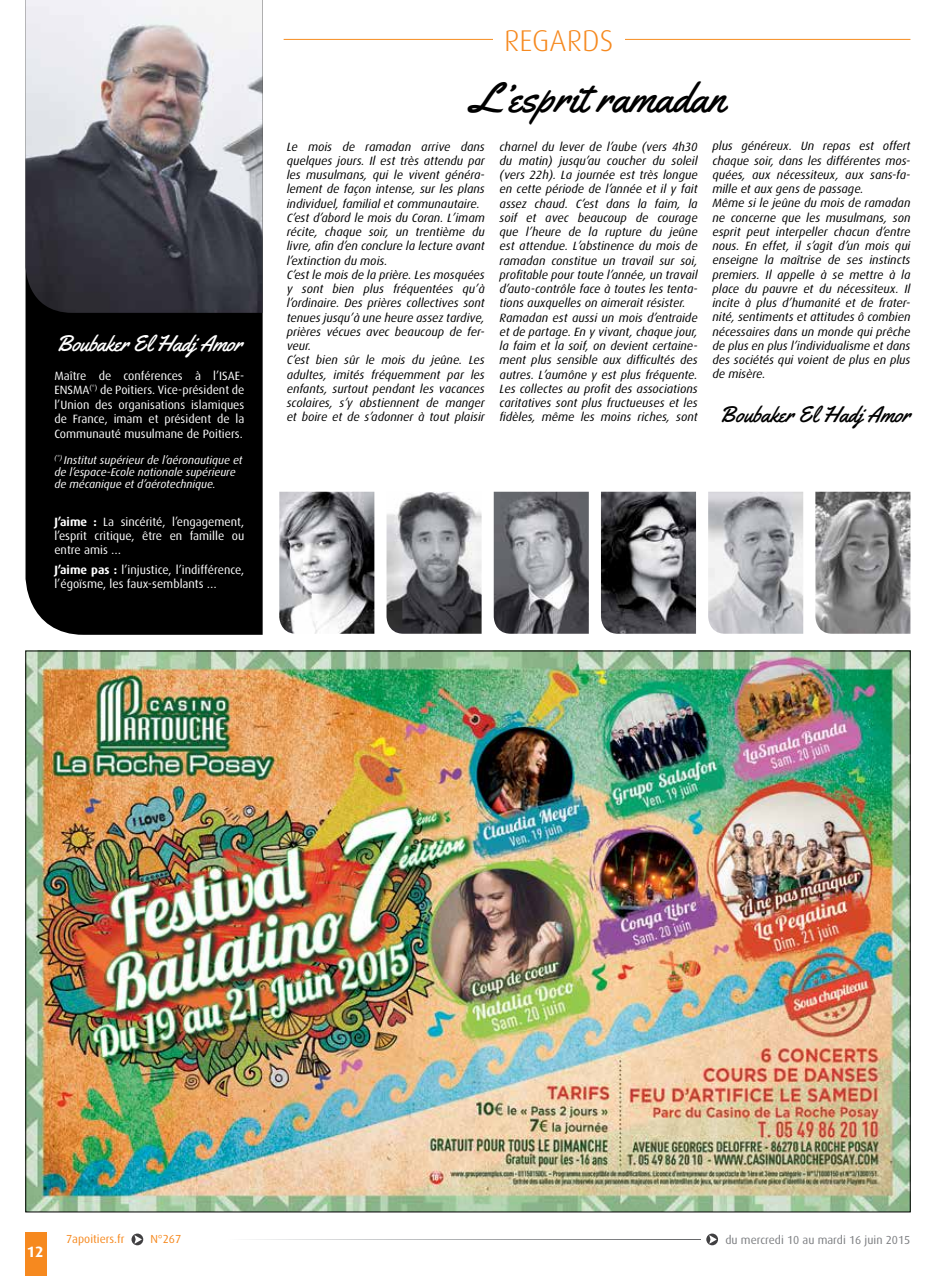
<style>
.page{position:relative;width:936px;height:1276px;background:#fff}
.page>*{position:absolute;margin:0;border:0;box-sizing:border-box;transform-origin:0 0}
.t1{font:42px "Yellowtail";letter-spacing:.01em;color:#000}
.t2{font:300 30px "Dax";color:#f6891f}
.t3{font:22.5px "Yellowtail";letter-spacing:-.01em;color:#fff}
.t4{font:22.5px "Yellowtail";color:#000}
.t5{font:700 15px "Dax";color:#fff}
.t6{font:italic 12px/14.2px "Dax";color:#000}
.t7{font:12px/14.4px "Dax";color:#fff;text-align:justify}
.t8{font:11.7px "Dax";color:#7c7e81}
.t9{font:11.7px "Dax";color:#f6891f}
.t10{font:italic 11.25px/12px "Dax";color:#fff}
.s1{font-weight:700}
</style>
<div class="page">
<div style="left:26px;top:1232px;width:21px;height:44px;background:#f6891f"></div>
<img style="left:28px;top:653px;width:880px;height:557px">
<svg style="left:131px;top:1233px;width:12px;height:12px"></svg>
<svg style="left:706px;top:1233px;width:12px;height:12px"></svg>
<svg style="left:249px;top:1239px;width:451px;height:1px"></svg>
<div style="left:25px;top:0;width:238px;height:635px;background:#000"></div>
<img style="left:26px;top:0;width:236px;height:313px">
<hr style="left:283px;top:39px;width:627px;height:1px;background:#f78d1e">
<div style="left:493px;top:28px;width:131px;height:28px;background:#fff"></div>
<img style="left:601px;top:492px;width:95px;height:142px">
<img style="left:708px;top:492px;width:95px;height:142px">
<img style="left:493px;top:492px;width:95px;height:142px">
<img style="left:386px;top:492px;width:95px;height:142px">
<img style="left:279px;top:492px;width:95px;height:142px">
<img style="left:815px;top:492px;width:95px;height:142px">
<h3 class="t3" style="left:56px;top:329px;width:188px">Boubaker El Hadj Amor</h3>
<p class="t7" style="left:54px;top:369px;width:191px">Maître de conférences à l’ISAE-ENSMA<sup>(*)</sup> de Poitiers. Vice-président de l’Union des organisations islamiques de France, imam et président de la Communauté musulmane de Poitiers.</p>
<p class="t10" style="left:54px;top:454px;width:190px"><sup>(*)</sup> Institut supérieur de l’aéronautique et de l’espace-Ecole nationale supérieure de mécanique et d’aérotechnique.</p>
<p class="t7" style="left:54px;top:515px;width:191px;line-height:14px"><span class="s1">J’aime :</span> La sincérité, l’engagement, l’esprit critique, être en famille ou entre amis …</p>
<p class="t7" style="left:54px;top:562px;width:191px"><span class="s1">J’aime pas :</span> l’injustice, l’indifférence, l’égoïsme, les faux-semblants …</p>
<h2 class="t2" style="left:504px;top:24px;width:111px">REGARDS</h2>
<h1 class="t1" style="left:470px;top:71px;width:255px">L’esprit ramadan</h1>
<p class="t6" style="left:287px;top:139px;width:199px">Le mois de ramadan arrive dans quelques jours. Il est très attendu par les musulmans, qui le vivent généra&shy;lement de façon intense, sur les plans individuel, familial et communautaire.<br>C’est d’abord le mois du Coran. L’imam récite, chaque soir, un trentième du livre, afin d’en conclure la lecture avant l’extinction du mois.<br>C’est le mois de la prière. Les mosquées y sont bien plus fréquentées qu’à l’ordinaire. Des prières collectives sont tenues jusqu’à une heure assez tardive, prières vécues avec beaucoup de fer&shy;veur.<br>C’est bien sûr le mois du jeûne. Les adultes, imités fréquemment par les enfants, surtout pendant les vacances scolaires, s’y abstiennent de manger et boire et de s’adonner à tout plaisir</p>
<p class="t6" style="left:499px;top:139px;width:199px">charnel du lever de l’aube (vers 4h30 du matin) jusqu’au coucher du soleil (vers 22h). La journée est très longue en cette période de l’année et il y fait assez chaud. C’est dans la faim, la soif et avec beaucoup de courage que l’heure de la rupture du jeûne est attendue. L’abstinence du mois de ramadan constitue un travail sur soi, profitable pour toute l’année, un travail d’auto-contrôle face à toutes les tenta&shy;tions auxquelles on aimerait résister.<br>Ramadan est aussi un mois d’entraide et de partage. En y vivant, chaque jour, la faim et la soif, on devient certaine&shy;ment plus sensible aux difficultés des autres. L’aumône y est plus fréquente.<br>Les collectes au profit des associations caritatives sont plus fructueuses et les fidèles, même les moins riches, sont</p>
<p class="t6" style="left:712px;top:139px;width:199px">plus généreux. Un repas est offert chaque soir, dans les différentes mos&shy;quées, aux nécessiteux, aux sans-fa&shy;mille et aux gens de passage.<br>Même si le jeûne du mois de ramadan ne concerne que les musulmans, son esprit peut interpeller chacun d’entre nous. En effet, il s’agit d’un mois qui enseigne la maîtrise de ses instincts premiers. Il appelle à se mettre à la place du pauvre et du nécessiteux. Il incite à plus d’humanité et de frater&shy;nité, sentiments et attitudes ô combien nécessaires dans un monde qui prêche de plus en plus l’individualisme et dans des sociétés qui voient de plus en plus de misère.</p>
<h3 class="t4" style="left:719px;top:400px;width:192px">Boubaker El Hadj Amor</h3>
<p class="t5" style="left:27px;top:1243px;width:18px">12</p>
<p class="t9" style="left:66px;top:1233px;width:60px">7apoitiers.fr</p>
<p class="t9" style="left:150px;top:1233px;width:32px">N°267</p>
<p class="t8" style="left:725px;top:1233px;width:186px">du mercredi 10 au mardi 16 juin 2015</p>
</div>
